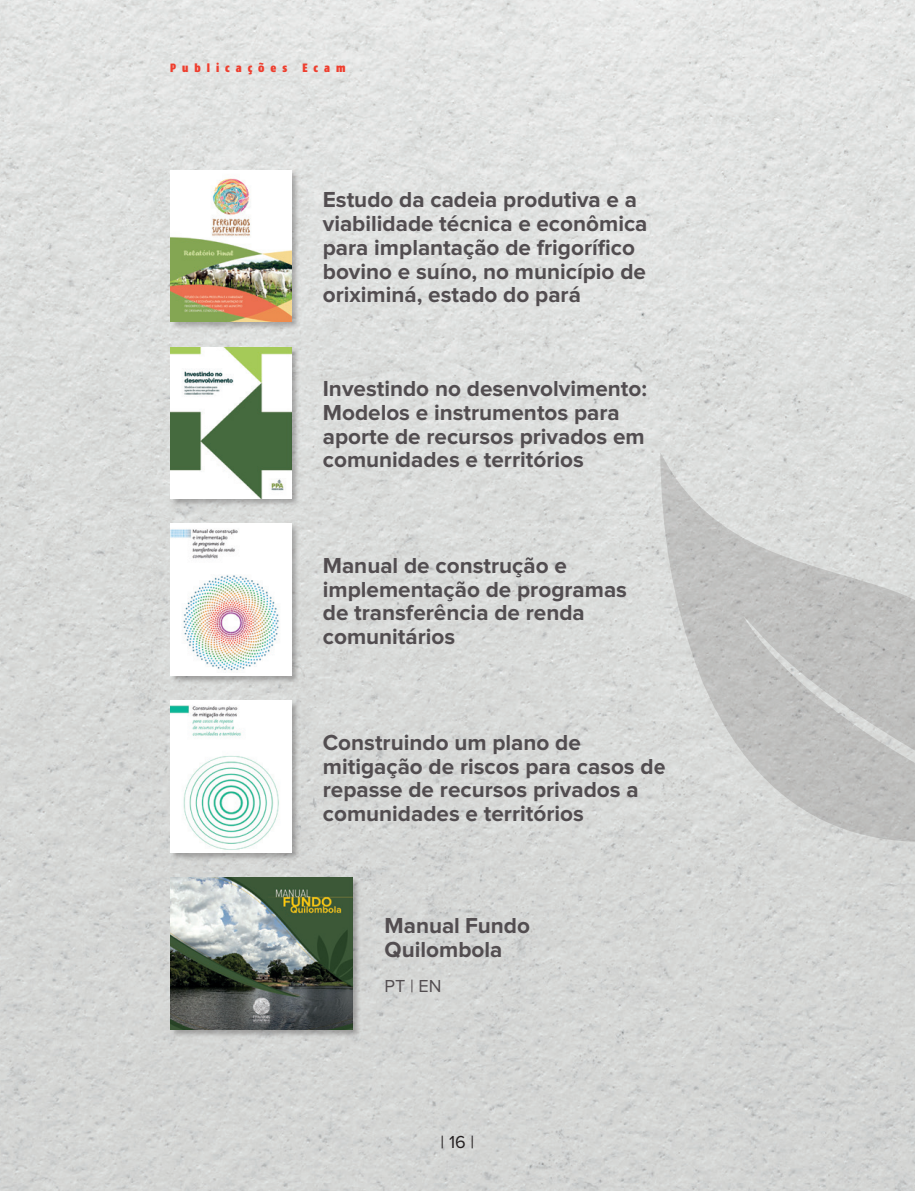
<style>
.page{position:relative;width:915px;height:1191px;background:#fff}
.page>*{position:absolute;margin:0;border:0;box-sizing:border-box;transform-origin:0 0}
.TEXTO_LIVROS{font:700 22.5px/23.7px "Proxima Nova";color:#524d50}
.TEXTO_LIVROS-2{font:18px "Proxima Nova";color:#524d50}
.t1{font:18px "Proxima Nova";color:#231f20}
.TITULO{font:900 12px "Fago Co";letter-spacing:.5em;color:#ef3e2e}
</style>
<div class="page">
<img style="left:0;top:0;width:914px;height:1191px">
<div style="left:170px;top:170px;width:129px;height:161px;background:#231f20;opacity:.3"></div>
<img style="left:170px;top:170px;width:121px;height:152px">
<div style="left:170px;top:346px;width:129px;height:161px;background:#231f20;opacity:.3"></div>
<img style="left:170px;top:347px;width:121px;height:151px">
<div style="left:170px;top:523px;width:129px;height:161px;background:#231f20;opacity:.3"></div>
<img style="left:170px;top:524px;width:121px;height:151px">
<div style="left:170px;top:700px;width:129px;height:161px;background:#231f20;opacity:.3"></div>
<img style="left:170px;top:701px;width:121px;height:151px">
<div style="left:170px;top:877px;width:191px;height:161px;background:#231f20;opacity:.3"></div>
<img style="left:170px;top:877px;width:182px;height:152px">
<svg style="left:660px;top:453px;width:254px;height:390px;background:#cacbca"></svg>
<svg style="left:914px;top:424px;width:1px;height:138px"></svg>
<p class="TITULO" style="left:170px;top:61px;width:119px">Publicações</p>
<p class="TITULO" style="left:302px;top:61px;width:44px">Ecam</p>
<p class="TEXTO_LIVROS" style="left:323px;top:189px;width:326px">Estudo da cadeia produtiva e a viabilidade técnica e econômica para implantação de frigorífico bovino e suíno, no município de oriximiná, estado do pará</p>
<p class="TEXTO_LIVROS" style="left:323px;top:378px;width:325px">Investindo no desenvolvimento:<br>Modelos e instrumentos para aporte de recursos privados em comunidades e territórios</p>
<p class="TEXTO_LIVROS" style="left:323px;top:554px;width:305px">Manual de construção e implementação de programas de transferência de renda comunitários</p>
<p class="TEXTO_LIVROS" style="left:323px;top:731px;width:345px">Construindo um plano de mitigação de riscos para casos de repasse de recursos privados a comunidades e territórios</p>
<p class="TEXTO_LIVROS" style="left:384px;top:914px;width:147px">Manual Fundo<br>Quilombola</p>
<p class="TEXTO_LIVROS-2" style="left:384px;top:977px;width:58px">PT | EN</p>
<p class="t1" style="left:440px;top:1134px;width:35px">| 16 |</p>
</div>
